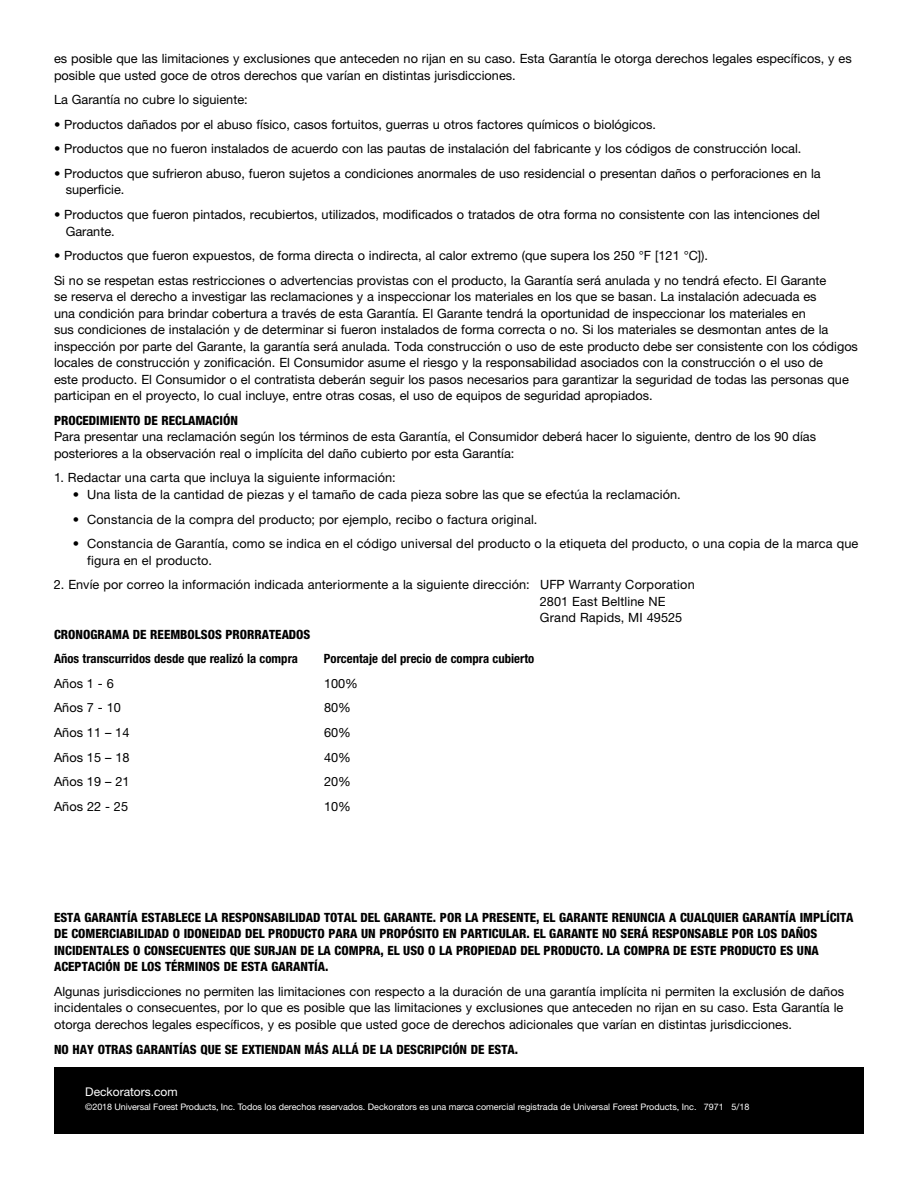
<style>
.page{position:relative;width:918px;height:1188px;background:#fff}
.page>*{position:absolute;margin:0;border:0;box-sizing:border-box;transform-origin:0 0}
.t1{font:12.75px/16.5px "Helvetica Neue LT Std";color:#000}
.t2{font:800 condensed 12.75px/16.5px "Helvetica Neue LT Std";color:#000}
.t3{font:700 condensed 12.75px "Helvetica Neue LT Std";color:#000}
.t4{font:12px "Helvetica Neue LT Std";color:#fff}
.t5{font:9px "Helvetica Neue LT Std";color:#fff}
</style>
<div class="page">
<div style="left:54px;top:1067px;width:810px;height:67px;background:#000"></div>
<p class="t1" style="left:54px;top:50px;width:799px">es posible que las limitaciones y exclusiones que anteceden no rijan en su caso. Esta Garantía le otorga derechos legales específicos, y es posible que usted goce de otros derechos que varían en distintas jurisdicciones.</p>
<p class="t1" style="left:54px;top:91px;width:195px">La Garantía no cubre lo siguiente:</p>
<p class="t1" style="left:54px;top:116px;width:604px">• Productos dañados por el abuso físico, casos fortuitos, guerras u otros factores químicos o biológicos.</p>
<p class="t1" style="left:54px;top:140px;width:749px">• Productos que no fueron instalados de acuerdo con las pautas de instalación del fabricante y los códigos de construcción local.</p>
<p class="t1" style="left:66px;top:165px;width:757px;text-indent:-12px">• Productos que sufrieron abuso, fueron sujetos a condiciones anormales de uso residencial o presentan daños o perforaciones en la superficie.</p>
<p class="t1" style="left:66px;top:206px;width:756px;text-indent:-12px">• Productos que fueron pintados, recubiertos, utilizados, modificados o tratados de otra forma no consistente con las intenciones del<br>Garante.</p>
<p class="t1" style="left:54px;top:243px;width:774px;line-height:24.6px">• Productos que fueron expuestos, de forma directa o indirecta, al calor extremo (que supera los 250 °F [121 °C]).<br>Si no se respetan estas restricciones o advertencias provistas con el producto, la Garantía será anulada y no tendrá efecto. El Garante</p>
<p class="t1" style="left:54px;top:288px;width:806px">se reserva el derecho a investigar las reclamaciones y a inspeccionar los materiales en los que se basan. La instalación adecuada es<br>una condición para brindar cobertura a través de esta Garantía. El Garante tendrá la oportunidad de inspeccionar los materiales en<br>sus condiciones de instalación y de determinar si fueron instalados de forma correcta o no. Si los materiales se desmontan antes de la inspección por parte del Garante, la garantía será anulada. Toda construcción o uso de este producto debe ser consistente con los códigos locales de construcción y zonificación. El Consumidor asume el riesgo y la responsabilidad asociados con la construcción o el uso de<br>este producto. El Consumidor o el contratista deberán seguir los pasos necesarios para garantizar la seguridad de todas las personas que participan en el proyecto, lo cual incluye, entre otras cosas, el uso de equipos de seguridad apropiados.</p>
<p class="t2" style="left:54px;top:412px;width:185px">PROCEDIMIENTO DE RECLAMACIÓN</p>
<p class="t1" style="left:54px;top:428px;width:764px">Para presentar una reclamación según los términos de esta Garantía, el Consumidor deberá hacer lo siguiente, dentro de los 90 días posteriores a la observación real o implícita del daño cubierto por esta Garantía:</p>
<p class="t1" style="left:54px;top:469px;width:343px">1. Redactar una carta que incluya la siguiente información:</p>
<p class="t1" style="left:73px;top:486px;width:609px">• Una lista de la cantidad de piezas y el tamaño de cada pieza sobre las que se efectúa la reclamación.</p>
<p class="t1" style="left:73px;top:511px;width:466px">• Constancia de la compra del producto; por ejemplo, recibo o factura original.</p>
<p class="t1" style="left:87px;top:535px;width:773px;text-indent:-14px">• Constancia de Garantía, como se indica en el código universal del producto o la etiqueta del producto, o una copia de la marca que figura en el producto.</p>
<p class="t1" style="left:540px;top:576px;width:156px;text-indent:-486px">2. Envíe por correo la información indicada anteriormente a la siguiente dirección: UFP Warranty Corporation<br>2801 East Beltline NE<br>Grand Rapids, MI 49525</p>
<p class="t2" style="left:54px;top:626px;width:258px">CRONOGRAMA DE REEMBOLSOS PRORRATEADOS</p>
<p class="t3" style="left:54px;top:651px;width:246px">Años transcurridos desde que realizó la compra</p>
<p class="t3" style="left:324px;top:651px;width:212px">Porcentaje del precio de compra cubierto</p>
<p class="t1" style="left:54px;top:675px;width:61px">Años 1 - 6</p>
<p class="t1" style="left:324px;top:675px;width:36px">100%</p>
<p class="t1" style="left:54px;top:700px;width:68px">Años 7 - 10</p>
<p class="t1" style="left:324px;top:700px;width:28px">80%</p>
<p class="t1" style="left:54px;top:724px;width:77px">Años 11 – 14</p>
<p class="t1" style="left:324px;top:724px;width:28px">60%</p>
<p class="t1" style="left:54px;top:749px;width:77px">Años 15 – 18</p>
<p class="t1" style="left:324px;top:749px;width:28px">40%</p>
<p class="t1" style="left:54px;top:773px;width:77px">Años 19 – 21</p>
<p class="t1" style="left:324px;top:773px;width:28px">20%</p>
<p class="t1" style="left:54px;top:798px;width:76px">Años 22 - 25</p>
<p class="t1" style="left:324px;top:798px;width:28px">10%</p>
<p class="t2" style="left:54px;top:909px;width:801px">ESTA GARANTÍA ESTABLECE LA RESPONSABILIDAD TOTAL DEL GARANTE. POR LA PRESENTE, EL GARANTE RENUNCIA A CUALQUIER GARANTÍA IMPLÍCITA DE COMERCIABILIDAD O IDONEIDAD DEL PRODUCTO PARA UN PROPÓSITO EN PARTICULAR. EL GARANTE NO SERÁ RESPONSABLE POR LOS DAÑOS INCIDENTALES O CONSECUENTES QUE SURJAN DE LA COMPRA, EL USO O LA PROPIEDAD DEL PRODUCTO. LA COMPRA DE ESTE PRODUCTO ES UNA ACEPTACIÓN DE LOS TÉRMINOS DE ESTA GARANTÍA.</p>
<p class="t1" style="left:54px;top:983px;width:792px;text-align:justify">Algunas jurisdicciones no permiten las limitaciones con respecto a la duración de una garantía implícita ni permiten la exclusión de daños incidentales o consecuentes, por lo que es posible que las limitaciones y exclusiones que anteceden no rijan en su caso. Esta Garantía le otorga derechos legales específicos, y es posible que usted goce de derechos adicionales que varían en distintas jurisdicciones.</p>
<p class="t2" style="left:54px;top:1041px;width:466px">NO HAY OTRAS GARANTÍAS QUE SE EXTIENDAN MÁS ALLÁ DE LA DESCRIPCIÓN DE ESTA.</p>
<p class="t4" style="left:85px;top:1085px;width:94px">Deckorators.com</p>
<p class="t5" style="left:85px;top:1101px;width:666px">©2018 Universal Forest Products, Inc. Todos los derechos reservados. Deckorators es una marca comercial registrada de Universal Forest Products, Inc. 7971 5/18</p>
</div>
